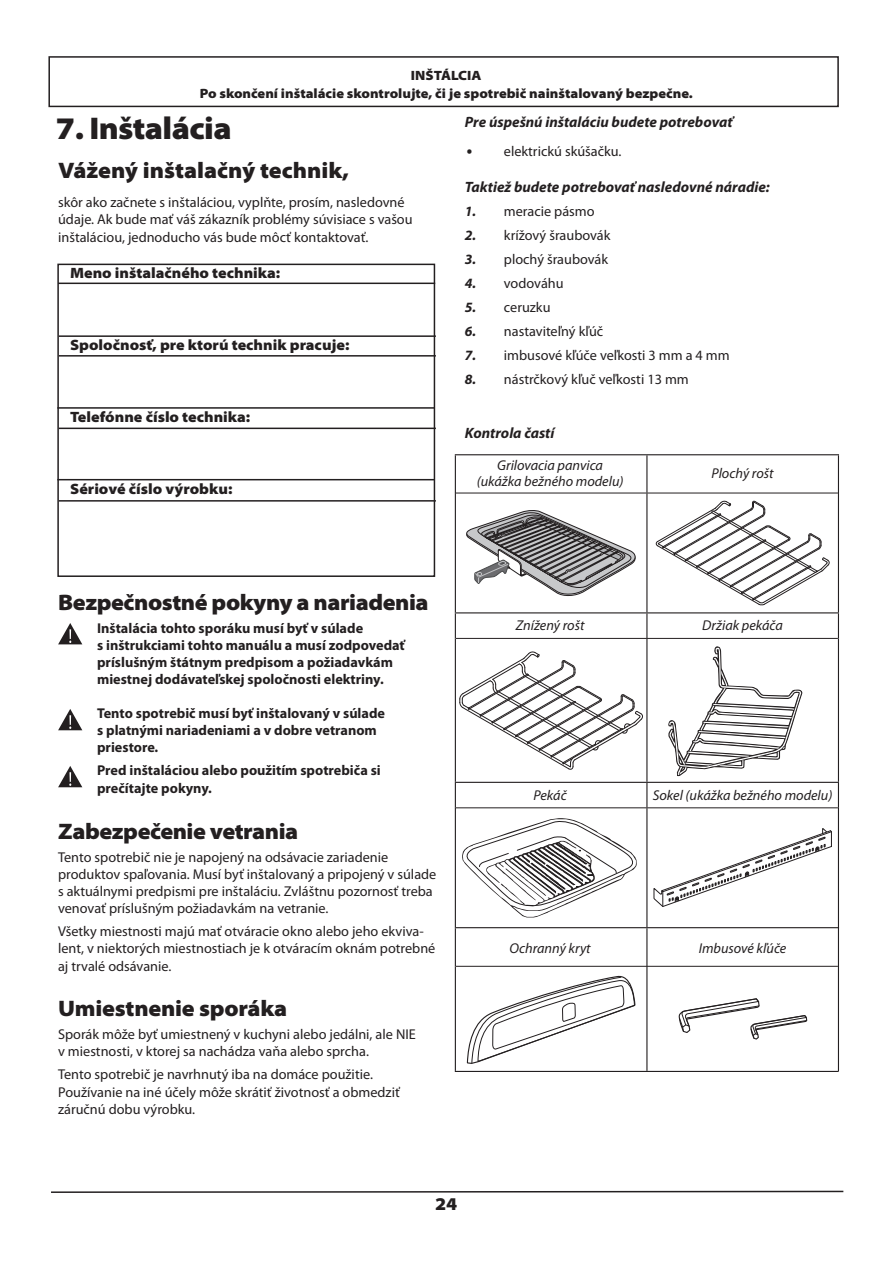
<style>
.page{position:relative;width:893px;height:1263px;background:#fff}
.page>*{position:absolute;margin:0;border:0;box-sizing:border-box;transform-origin:0 0}
.t1{font:900 semi-expanded 31.5px "Myriad Pro";letter-spacing:-.02em;color:#231f20}
.t2{font:900 semi-expanded 22.5px "Myriad Pro";letter-spacing:-.02em;color:#231f20}
.t3{font:900 semi-expanded 22.5px "Myriad Pro";color:#231f20}
.t4{font:900 semi-expanded 18px "Myriad Pro";color:#231f20}
.t5{font:900 semi-expanded 15px "Myriad Pro";color:#231f20}
.t6{font:italic 700 15px "Myriad Pro";color:#231f20}
.t7{font:14.25px/17.1px "Myriad Pro";color:#231f20}
.t8{font:700 14.25px/17.1px "Myriad Pro";color:#231f20}
.t9{font:italic 14.25px "Myriad Pro";color:#231f20}
.t10{font:900 semi-expanded 13.5px "Myriad Pro";color:#231f20}
.s1{font-family:"Candara"}
.s2{font-weight:700;font-style:italic}
</style>
<div class="page">
<svg style="left:51px;top:1190px;width:793px;height:3px"></svg>
<div style="left:48px;top:56px;width:791px;height:51px;border:1px solid #231f20"></div>
<hr style="left:455px;top:612px;width:192px;height:1px;background:#231f20">
<hr style="left:647px;top:612px;width:192px;height:1px;background:#231f20">
<hr style="left:455px;top:454px;width:192px;height:1px;background:#231f20">
<hr style="left:455px;top:455px;width:1px;height:38px;background:#231f20">
<hr style="left:647px;top:454px;width:192px;height:1px;background:#231f20">
<hr style="left:838px;top:455px;width:1px;height:38px;background:#231f20">
<hr style="left:455px;top:493px;width:1px;height:119px;background:#231f20">
<hr style="left:838px;top:493px;width:1px;height:119px;background:#231f20">
<svg style="left:455px;top:613px;width:1px;height:25px"></svg>
<svg style="left:838px;top:613px;width:1px;height:25px"></svg>
<hr style="left:455px;top:638px;width:1px;height:144px;background:#231f20">
<hr style="left:838px;top:638px;width:1px;height:144px;background:#231f20">
<svg style="left:455px;top:783px;width:1px;height:25px"></svg>
<svg style="left:838px;top:783px;width:1px;height:25px"></svg>
<hr style="left:455px;top:808px;width:1px;height:119px;background:#231f20">
<hr style="left:838px;top:808px;width:1px;height:263px;background:#231f20">
<hr style="left:647px;top:927px;width:192px;height:1px;background:#231f20">
<hr style="left:455px;top:927px;width:192px;height:1px;background:#231f20">
<hr style="left:455px;top:928px;width:1px;height:38px;background:#231f20">
<hr style="left:646px;top:928px;width:1px;height:38px;background:#231f20">
<hr style="left:455px;top:966px;width:1px;height:105px;background:#231f20">
<hr style="left:646px;top:966px;width:1px;height:105px;background:#231f20">
<hr style="left:455px;top:1071px;width:383px;height:1px;background:#231f20">
<hr style="left:646px;top:455px;width:1px;height:38px;background:#231f20">
<hr style="left:646px;top:493px;width:1px;height:119px;background:#231f20">
<svg style="left:646px;top:613px;width:1px;height:25px"></svg>
<hr style="left:646px;top:639px;width:1px;height:143px;background:#231f20">
<svg style="left:646px;top:783px;width:1px;height:24px"></svg>
<hr style="left:646px;top:808px;width:1px;height:119px;background:#231f20">
<hr style="left:455px;top:782px;width:192px;height:1px;background:#231f20">
<hr style="left:647px;top:782px;width:192px;height:1px;background:#231f20">
<hr style="left:456px;top:807px;width:191px;height:1px;background:#231f20">
<hr style="left:647px;top:807px;width:191px;height:1px;background:#231f20">
<hr style="left:456px;top:638px;width:191px;height:1px;background:#231f20">
<hr style="left:647px;top:638px;width:191px;height:1px;background:#231f20">
<hr style="left:456px;top:493px;width:191px;height:1px;background:#231f20">
<hr style="left:647px;top:493px;width:191px;height:1px;background:#231f20">
<hr style="left:456px;top:966px;width:382px;height:1px;background:#231f20">
<svg style="left:466px;top:510px;width:170px;height:86px"></svg>
<svg style="left:656px;top:500px;width:173px;height:105px"></svg>
<svg style="left:459px;top:651px;width:184px;height:119px"></svg>
<svg style="left:668px;top:646px;width:134px;height:130px"></svg>
<svg style="left:462px;top:818px;width:175px;height:99px"></svg>
<svg style="left:653px;top:828px;width:179px;height:79px"></svg>
<svg style="left:466px;top:975px;width:170px;height:89px"></svg>
<svg style="left:678px;top:998px;width:129px;height:41px"></svg>
<div style="left:57px;top:264px;width:378px;height:313px;border:2px solid #231f20"></div>
<hr style="left:58px;top:283px;width:377px;height:1px;background:#231f20">
<hr style="left:59px;top:335px;width:377px;height:2px;background:#231f20">
<hr style="left:59px;top:355px;width:377px;height:2px;background:#231f20">
<hr style="left:57px;top:407px;width:377px;height:2px;background:#231f20">
<hr style="left:59px;top:428px;width:377px;height:1px;background:#231f20">
<hr style="left:57px;top:479px;width:377px;height:1px;background:#231f20">
<hr style="left:59px;top:500px;width:377px;height:2px;background:#231f20">
<svg style="left:58px;top:623px;width:24px;height:21px"></svg>
<svg style="left:58px;top:709px;width:24px;height:21px"></svg>
<svg style="left:58px;top:766px;width:24px;height:21px"></svg>
<p class="t10" style="left:411px;top:68px;width:72px">INŠTÁLCIA</p>
<p class="t10" style="left:200px;top:86px;width:495px">Po skončení inštalácie skontrolujte, či je spotrebič nainštalovaný bezpečne.</p>
<p class="t1" style="left:56px;top:110px;width:177px">7. Inštalácia</p>
<p class="t6" style="left:465px;top:112px;width:269px">Pre úspešnú inštaláciu budete potrebovať</p>
<p class="t7" style="left:465px;top:142px;width:158px"><span class="s1">•</span> elektrickú skúšačku.</p>
<p class="t6" style="left:465px;top:177px;width:306px">Taktiež budete potrebovať nasledovné náradie:</p>
<p class="t7" style="left:465px;top:202px;width:131px"><span class="s2">1.</span> meracie pásmo</p>
<p class="t7" style="left:465px;top:226px;width:147px"><span class="s2">2.</span> krížový šraubovák</p>
<p class="t7" style="left:465px;top:250px;width:145px"><span class="s2">3.</span> plochý šraubovák</p>
<p class="t7" style="left:465px;top:274px;width:100px"><span class="s2">4.</span> vodováhu</p>
<p class="t7" style="left:465px;top:298px;width:87px"><span class="s2">5.</span> ceruzku</p>
<p class="t7" style="left:465px;top:322px;width:140px"><span class="s2">6.</span> nastaviteľný kľúč</p>
<p class="t7" style="left:465px;top:346px;width:266px"><span class="s2">7.</span> imbusové kľúče veľkosti 3 mm a 4 mm</p>
<p class="t7" style="left:465px;top:370px;width:225px"><span class="s2">8.</span> nástrčkový kľuč veľkosti 13 mm</p>
<p class="t3" style="left:58px;top:158px;width:292px">Vážený inštalačný technik,</p>
<p class="t7" style="left:58px;top:193px;width:356px;line-height:17.5px">skôr ako začnete s inštaláciou, vyplňte, prosím, nasledovné údaje. Ak bude mať váš zákazník problémy súvisiace s vašou inštaláciou, jednoducho vás bude môcť kontaktovať.</p>
<p class="t5" style="left:70px;top:265px;width:212px">Meno inštalačného technika:</p>
<p class="t5" style="left:70px;top:337px;width:281px">Spoločnosť, pre ktorú technik pracuje:</p>
<p class="t5" style="left:70px;top:409px;width:182px">Telefónne číslo technika:</p>
<p class="t5" style="left:70px;top:481px;width:164px">Sériové číslo výrobku:</p>
<p class="t6" style="left:465px;top:423px;width:91px">Kontrola častí</p>
<p class="t9" style="left:497px;top:456px;width:107px">Grilovacia panvica</p>
<p class="t9" style="left:477px;top:473px;width:148px">(ukážka bežného modelu)</p>
<p class="t9" style="left:712px;top:465px;width:63px">Plochý rošt</p>
<p class="t2" style="left:58px;top:589px;width:372px">Bezpečnostné pokyny a nariadenia</p>
<p class="t8" style="left:97px;top:619px;width:268px">Inštalácia tohto sporáku musí byť v súlade</p>
<p class="t8" style="left:97px;top:636px;width:309px">s inštrukciami tohto manuálu a musí zodpovedať príslušným štátnym predpisom a požiadavkám</p>
<p class="t8" style="left:97px;top:670px;width:288px">miestnej dodávateľskej spoločnosti elektriny.</p>
<p class="t8" style="left:97px;top:704px;width:289px">Tento spotrebič musí byť inštalovaný v súlade</p>
<p class="t8" style="left:97px;top:721px;width:281px">s platnými nariadeniami a v dobre vetranom</p>
<p class="t8" style="left:97px;top:738px;width:63px">priestore.</p>
<p class="t8" style="left:97px;top:762px;width:285px">Pred inštaláciou alebo použitím spotrebiča si</p>
<p class="t8" style="left:97px;top:780px;width:116px">prečítajte pokyny.</p>
<p class="t2" style="left:58px;top:818px;width:242px">Zabezpečenie vetrania</p>
<p class="t7" style="left:58px;top:848px;width:380px">Tento spotrebič nie je napojený na odsávacie zariadenie produktov spaľovania. Musí byť inštalovaný a pripojený v súlade s aktuálnymi predpismi pre inštaláciu. Zvláštnu pozornosť treba venovať príslušným požiadavkám na vetranie.</p>
<p class="t7" style="left:58px;top:922px;width:379px;line-height:17.5px">Všetky miestnosti majú mať otváracie okno alebo jeho ekviva&shy;lent, v niektorých miestnostiach je k otváracím oknám potrebné aj trvalé odsávanie.</p>
<p class="t2" style="left:58px;top:995px;width:231px">Umiestnenie sporáka</p>
<p class="t7" style="left:58px;top:1026px;width:359px">Sporák môže byť umiestnený v kuchyni alebo jedálni, ale NIE</p>
<p class="t7" style="left:58px;top:1043px;width:312px">v miestnosti, v ktorej sa nachádza vaňa alebo sprcha.</p>
<p class="t7" style="left:58px;top:1066px;width:343px">Tento spotrebič je navrhnutý iba na domáce použitie.<br>Používanie na iné účely môže skrátiť životnosť a obmedziť záručnú dobu výrobku.</p>
<p class="t4" style="left:435px;top:1194px;width:24px">24</p>
<p class="t9" style="left:516px;top:617px;width:70px">Znížený rošt</p>
<p class="t9" style="left:702px;top:617px;width:82px">Držiak pekáča</p>
<p class="t9" style="left:534px;top:786px;width:35px">Pekáč</p>
<p class="t9" style="left:653px;top:786px;width:181px">Sokel (ukážka bežného modelu)</p>
<p class="t9" style="left:509px;top:939px;width:83px">Ochranný kryt</p>
<p class="t9" style="left:699px;top:939px;width:89px">Imbusové kľúče</p>
</div>
